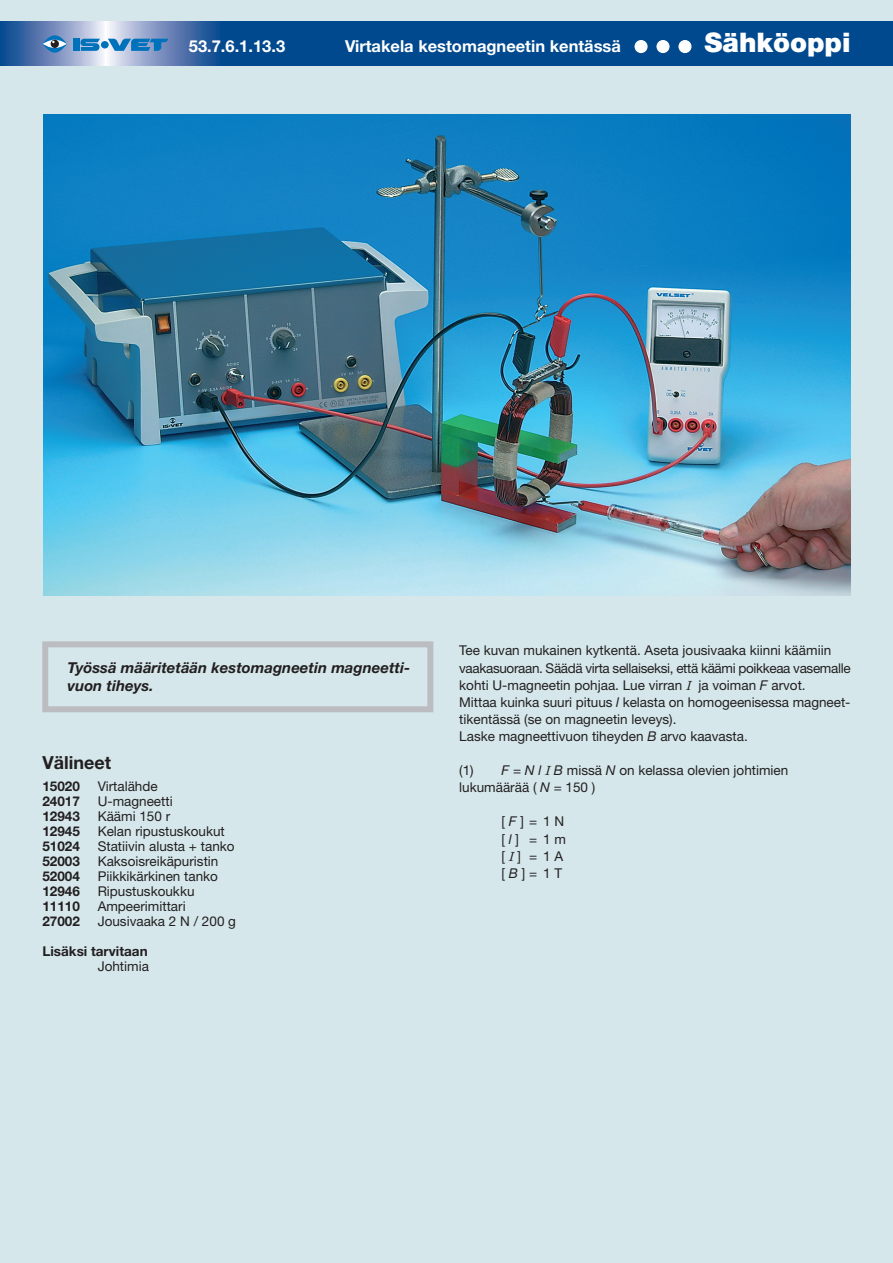
<style>
.page{position:relative;width:893px;height:1263px;background:#d5e7eb}
.page>*{position:absolute;margin:0;border:0;box-sizing:border-box;transform-origin:0 0}
.t1{font:900 27px "Helvetica Neue";color:#fff}
.t2{font:700 18px "Helvetica Neue";color:#231f20}
.t3{font:700 16.5px "Helvetica Neue";color:#fff}
.t4{font:italic 700 15px/18px "Helvetica Neue";color:#231f20}
.t5{font:13.5px/17.1px "Helvetica Neue";color:#231f20}
.t6{font:700 13.5px "Helvetica Neue";color:#231f20}
.s1{font-family:"Adobe Caslon Pro";font-style:italic}
.s2{font-style:italic}
</style>
<div class="page">
<svg style="left:0;top:21px;width:105px;height:45px;background:#6e8cbb"></svg>
<svg style="left:105px;top:21px;width:115px;height:45px;background:#728ebc"></svg>
<div style="left:220px;top:21px;width:673px;height:45px;background:#01498e"></div>
<svg style="left:43px;top:35px;width:24px;height:18px"></svg>
<svg style="left:43px;top:40px;width:24px;height:8px"></svg>
<svg style="left:51px;top:40px;width:8px;height:8px"></svg>
<div style="left:73px;top:39px;width:7px;height:12px;background:#0072bc"></div>
<svg style="left:81px;top:39px;width:19px;height:12px"></svg>
<svg style="left:108px;top:39px;width:60px;height:12px"></svg>
<div style="left:101px;top:41px;width:8px;height:7px;background:#0072bc;border-radius:50%"></div>
<div style="left:42px;top:641px;width:391px;height:71px;border:6px solid #bcbdc0"></div>
<div style="left:634px;top:40px;width:14px;height:13px;background:#fff;border:1px solid #fff;border-radius:50%"></div>
<div style="left:656px;top:40px;width:13px;height:13px;background:#fff;border:1px solid #fff;border-radius:50%"></div>
<div style="left:678px;top:40px;width:13px;height:13px;background:#fff;border:1px solid #fff;border-radius:50%"></div>
<img style="left:44px;top:114px;width:806px;height:481px">
<p class="t3" style="left:189px;top:40px;width:98px">53.7.6.1.13.3</p>
<p class="t3" style="left:345px;top:40px;width:277px">Virtakela kestomagneetin kentässä</p>
<h1 class="t1" style="left:705px;top:32px;width:148px">Sähköoppi</h1>
<p class="t4" style="left:67px;top:660px;width:344px">Työssä määritetään kestomagneetin magneetti&shy;vuon tiheys.</p>
<h2 class="t2" style="left:42px;top:756px;width:70px">Välineet</h2>
<p class="t6" style="left:42px;top:781px;width:39px">15020</p>
<p class="t5" style="left:98px;top:778px;width:62px">Virtalähde</p>
<p class="t6" style="left:42px;top:796px;width:39px">24017</p>
<p class="t5" style="left:98px;top:793px;width:77px">U-magneetti</p>
<p class="t6" style="left:42px;top:811px;width:39px">12943</p>
<p class="t5" style="left:98px;top:808px;width:74px">Käämi 150 r</p>
<p class="t6" style="left:42px;top:826px;width:39px">12945</p>
<p class="t5" style="left:98px;top:823px;width:129px">Kelan ripustuskoukut</p>
<p class="t6" style="left:42px;top:841px;width:39px">51024</p>
<p class="t5" style="left:98px;top:838px;width:138px">Statiivin alusta + tanko</p>
<p class="t6" style="left:42px;top:856px;width:39px">52003</p>
<p class="t5" style="left:98px;top:853px;width:122px">Kaksoisreikäpuristin</p>
<p class="t6" style="left:42px;top:871px;width:39px">52004</p>
<p class="t5" style="left:98px;top:868px;width:122px">Piikkikärkinen tanko</p>
<p class="t6" style="left:42px;top:886px;width:39px">12946</p>
<p class="t5" style="left:98px;top:883px;width:98px">Ripustuskoukku</p>
<p class="t6" style="left:42px;top:901px;width:39px">11110</p>
<p class="t5" style="left:98px;top:898px;width:90px">Ampeerimittari</p>
<p class="t6" style="left:42px;top:916px;width:39px">27002</p>
<p class="t5" style="left:98px;top:913px;width:140px">Jousivaaka 2 N / 200 g</p>
<p class="t6" style="left:42px;top:946px;width:107px">Lisäksi tarvitaan</p>
<p class="t5" style="left:98px;top:958px;width:53px">Johtimia</p>
<p class="t5" style="left:459px;top:643px;width:393px">Tee kuvan mukainen kytkentä. Aseta jousivaaka kiinni käämiin vaakasuoraan. Säädä virta sellaiseksi, että käämi poikkeaa vasemalle kohti U-magneetin pohjaa. Lue virran <span class="s1">I</span> ja voiman <span class="s2">F</span> arvot.<br>Mittaa kuinka suuri pituus <span class="s2">l</span> kelasta on homogeenisessa magneet&shy;tikentässä (se on magneetin leveys).<br>Laske magneettivuon tiheyden <span class="s2">B</span> arvo kaavasta.</p>
<p class="t5" style="left:459px;top:763px;width:331px">(1) <span class="s2">F = N l</span> <span class="s1">I</span> <span class="s2">B</span> missä <span class="s2">N</span> on kelassa olevien johtimien lukumäärää ( <span class="s2">N</span> = 150 )</p>
<p class="t5" style="left:502px;top:814px;width:66px">[ <span class="s2">F</span> ]=1 N [ <span class="s2">l</span> ] =1 m [ <span class="s1">I</span> ]=1 A [ <span class="s2">B</span> ]=1 T</p>
</div>
